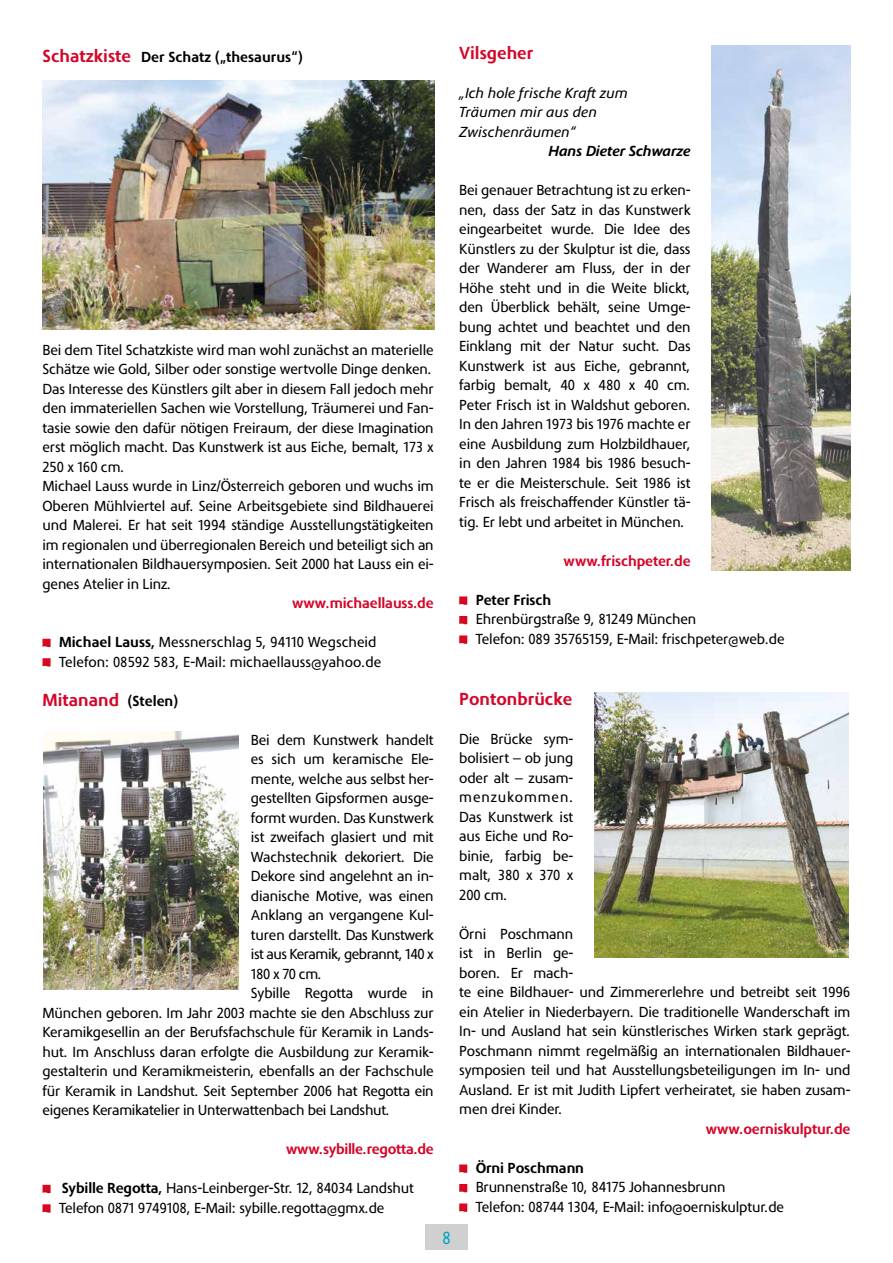
<style>
.page{position:relative;width:893px;height:1263px;background:#fff}
.page>*{position:absolute;margin:0;border:0;box-sizing:border-box;transform-origin:0 0}
.t1{font:700 18px "Phoenica";color:#d3072a}
.t2{font:18px "Phoenica";color:#00a5c0}
.t3{font:15px/19.5px "Phoenica";letter-spacing:-.01em;color:#000}
.t4{font:700 15px "Phoenica";letter-spacing:-.01em;color:#d3072a}
.t5{font:700 15px "Phoenica";letter-spacing:-.01em;color:#000}
.t6{font:italic 15px/19.5px "Phoenica";color:#000}
.t7{font:15px "Phoenica";letter-spacing:-.03em;color:#000}
.t8{font:italic 700 15px "Phoenica";letter-spacing:-.01em;color:#000}
.s1{font-size:18px;color:#d3072a}
.s2{font-weight:700}
.s3{font-size:15px;color:#000}
</style>
<div class="page">
<svg style="left:43px;top:639px;width:8px;height:8px"></svg>
<svg style="left:43px;top:658px;width:8px;height:9px"></svg>
<svg style="left:43px;top:1185px;width:8px;height:8px"></svg>
<svg style="left:43px;top:1204px;width:8px;height:9px"></svg>
<img style="left:712px;top:46px;width:138px;height:524px">
<svg style="left:459px;top:596px;width:8px;height:9px"></svg>
<svg style="left:459px;top:616px;width:8px;height:8px"></svg>
<svg style="left:459px;top:635px;width:8px;height:9px"></svg>
<img style="left:43px;top:81px;width:392px;height:249px">
<svg style="left:459px;top:1164px;width:8px;height:9px"></svg>
<svg style="left:459px;top:1184px;width:8px;height:8px"></svg>
<svg style="left:459px;top:1203px;width:8px;height:9px"></svg>
<img style="left:595px;top:692px;width:254px;height:265px">
<img style="left:44px;top:731px;width:194px;height:259px">
<div style="left:425px;top:1225px;width:43px;height:25px;background:#d0d0d0"></div>
<p class="t5" style="left:43px;top:48px;width:262px"><span class="s1">Schatzkiste</span> Der Schatz („thesaurus“)</p>
<p class="t3" style="left:43px;top:340px;width:393px">Bei dem Titel Schatzkiste wird man wohl zunächst an materielle Schätze wie Gold, Silber oder sonstige wertvolle Dinge denken.<br>Das Interesse des Künstlers gilt aber in diesem Fall jedoch mehr den immateriellen Sachen wie Vorstellung, Träumerei und Fan&shy;tasie sowie den dafür nötigen Freiraum, der diese Imagination erst möglich macht. Das Kunstwerk ist aus Eiche, bemalt, 173 x 250 x 160 cm.<br>Michael Lauss wurde in Linz/Österreich geboren und wuchs im Oberen Mühlviertel auf. Seine Arbeitsgebiete sind Bildhauerei und Malerei. Er hat seit 1994 ständige Ausstellungstätigkeiten im regionalen und überregionalen Bereich und beteiligt sich an internationalen Bildhauersymposien. Seit 2000 hat Lauss ein ei&shy;genes Atelier in Linz.</p>
<p class="t4" style="left:292px;top:594px;width:143px">www.michaellauss.de</p>
<p class="t3" style="left:59px;top:633px;width:324px"><span class="s2">Michael Lauss,</span> Messnerschlag 5, 94110 Wegscheid<br>Telefon: 08592 583, E-Mail: michaellauss@yahoo.de</p>
<p class="t1" style="left:43px;top:689px;width:137px">Mitanand <span class="s3">(Stelen)</span></p>
<p class="t3" style="left:251px;top:730px;width:184px">Bei dem Kunstwerk handelt</p>
<p class="t3" style="left:251px;top:750px;width:184px">es sich um keramische Ele-</p>
<p class="t3" style="left:251px;top:769px;width:184px">mente, welche aus selbst her-</p>
<p class="t3" style="left:251px;top:789px;width:184px">gestellten Gipsformen ausge-</p>
<p class="t3" style="left:251px;top:808px;width:184px">formt wurden. Das Kunstwerk</p>
<p class="t3" style="left:251px;top:828px;width:184px">ist zweifach glasiert und mit</p>
<p class="t3" style="left:251px;top:847px;width:184px">Wachstechnik dekoriert. Die</p>
<p class="t3" style="left:251px;top:867px;width:184px">Dekore sind angelehnt an in-</p>
<p class="t3" style="left:251px;top:886px;width:184px">dianische Motive, was einen</p>
<p class="t3" style="left:251px;top:906px;width:184px">Anklang an vergangene Kul-</p>
<p class="t3" style="left:251px;top:925px;width:184px">turen darstellt. Das Kunstwerk</p>
<p class="t7" style="left:251px;top:946px;width:184px">ist aus Keramik, gebrannt, 140 x</p>
<p class="t3" style="left:251px;top:964px;width:72px">180 x 70 cm.</p>
<p class="t3" style="left:251px;top:984px;width:184px">Sybille Regotta wurde in</p>
<p class="t3" style="left:43px;top:1003px;width:393px">München geboren. Im Jahr 2003 machte sie den Abschluss zur</p>
<p class="t3" style="left:43px;top:1023px;width:393px">Keramikgesellin an der Berufsfachschule für Keramik in Lands-</p>
<p class="t3" style="left:43px;top:1042px;width:393px">hut. Im Anschluss daran erfolgte die Ausbildung zur Keramik-</p>
<p class="t3" style="left:43px;top:1062px;width:393px">gestalterin und Keramikmeisterin, ebenfalls an der Fachschule</p>
<p class="t3" style="left:43px;top:1081px;width:393px">für Keramik in Landshut. Seit September 2006 hat Regotta ein</p>
<p class="t3" style="left:43px;top:1101px;width:349px">eigenes Keramikatelier in Unterwattenbach bei Landshut.</p>
<p class="t4" style="left:286px;top:1140px;width:149px">www.sybille.regotta.de</p>
<p class="t3" style="left:59px;top:1179px;width:357px"><span class="s2">Sybille Regotta,</span> Hans-Leinberger-Str. 12, 84034 Landshut<br>Telefon 0871 9749108, E-Mail: sybille.regotta@gmx.de</p>
<p class="t1" style="left:459px;top:42px;width:76px">Vilsgeher</p>
<p class="t6" style="left:459px;top:83px;width:170px">„Ich hole frische Kraft zum<br>Träumen mir aus den<br>Zwischenräumen“</p>
<p class="t8" style="left:548px;top:143px;width:144px">Hans Dieter Schwarze</p>
<p class="t3" style="left:459px;top:181px;width:233px;text-align:justify">Bei genauer Betrachtung ist zu erken&shy;nen, dass der Satz in das Kunstwerk eingearbeitet wurde. Die Idee des Künstlers zu der Skulptur ist die, dass der Wanderer am Fluss, der in der Höhe steht und in die Weite blickt, den Überblick behält, seine Umge&shy;bung achtet und beachtet und den Einklang mit der Natur sucht. Das Kunstwerk ist aus Eiche, gebrannt, farbig bemalt, 40 x 480 x 40 cm.<br>Peter Frisch ist in Waldshut geboren.<br>In den Jahren 1973 bis 1976 machte er eine Ausbildung zum Holzbildhauer, in den Jahren 1984 bis 1986 besuch&shy;te er die Meisterschule. Seit 1986 ist Frisch als freischaffender Künstler tä&shy;tig. Er lebt und arbeitet in München.</p>
<p class="t4" style="left:564px;top:552px;width:129px">www.frischpeter.de</p>
<p class="t5" style="left:476px;top:591px;width:77px">Peter Frisch</p>
<p class="t3" style="left:476px;top:610px;width:310px">Ehrenbürgstraße 9, 81249 München<br>Telefon: 089 35765159, E-Mail: frischpeter@web.de</p>
<p class="t2" style="left:442px;top:1228px;width:10px">8</p>
<p class="t1" style="left:459px;top:688px;width:115px">Pontonbrücke</p>
<p class="t3" style="left:459px;top:729px;width:116px;text-align:justify">Die Brücke sym&shy;bolisiert – ob jung oder alt – zusam&shy;menzukommen.<br>Das Kunstwerk ist aus Eiche und Ro&shy;binie, farbig be&shy;malt, 380 x 370 x 200 cm.</p>
<p class="t3" style="left:459px;top:924px;width:393px">Örni Poschmann<br>ist in Berlin ge-<br>boren. Er mach-<br>te eine Bildhauer- und Zimmererlehre und betreibt seit 1996 ein Atelier in Niederbayern. Die traditionelle Wanderschaft im In- und Ausland hat sein künstlerisches Wirken stark geprägt.<br>Poschmann nimmt regelmäßig an internationalen Bildhauer&shy;symposien teil und hat Ausstellungsbeteiligungen im In- und Ausland. Er ist mit Judith Lipfert verheiratet, sie haben zusam&shy;men drei Kinder.</p>
<p class="t4" style="left:706px;top:1120px;width:146px">www.oerniskulptur.de</p>
<p class="t5" style="left:476px;top:1159px;width:110px">Örni Poschmann</p>
<p class="t3" style="left:476px;top:1178px;width:310px">Brunnenstraße 10, 84175 Johannesbrunn<br>Telefon: 08744 1304, E-Mail: info@oerniskulptur.de</p>
</div>
